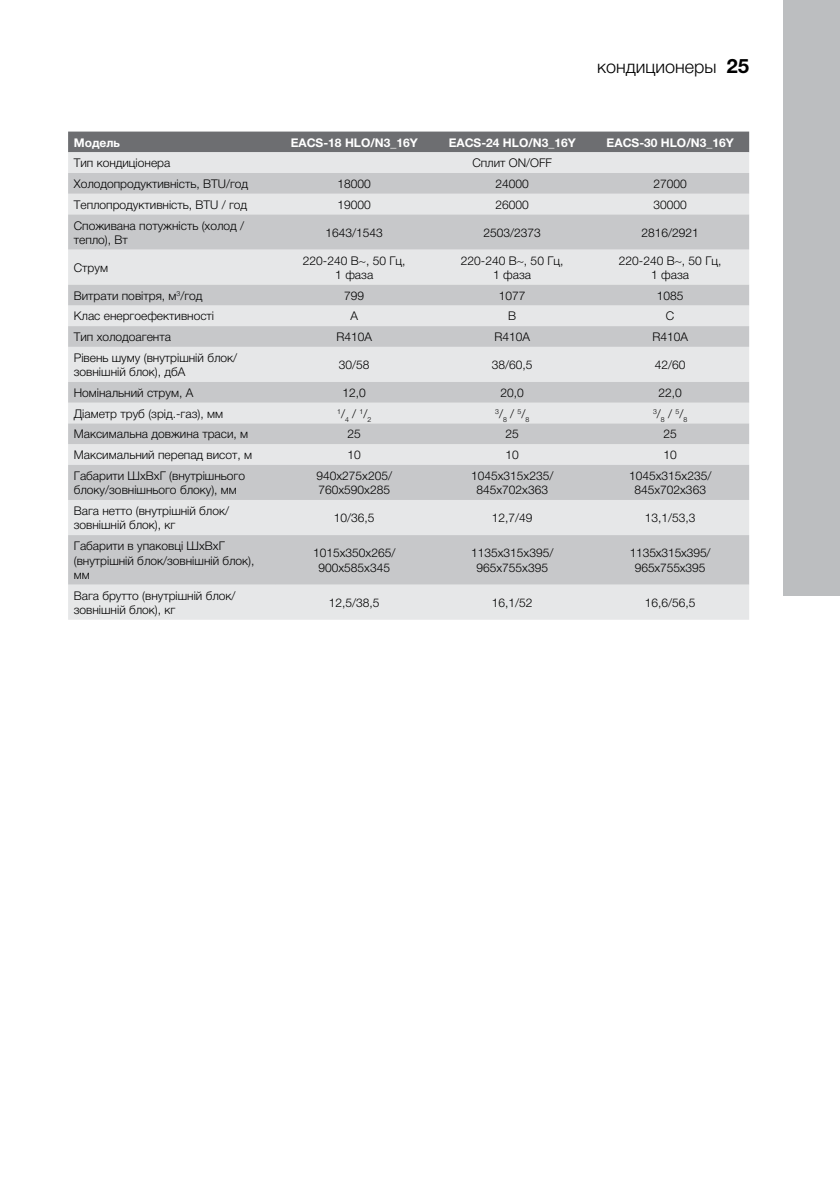
<style>
.page{position:relative;width:840px;height:1191px;background:#fff}
.page>*{position:absolute;margin:0;border:0;box-sizing:border-box;transform-origin:0 0}
.t1{font:300 18px "Helvetica Neue LTCYR";color:#000}
.t2{font:300 12px/14.4px "Helvetica Neue LTCYR";color:#000;text-align:center}
.t3{font:700 12px "Helvetica Neue LTCYR";color:#fff}
.t4{font:300 7px "Helvetica Neue LTCYR";color:#000}
.s1{font-weight:700;font-size:20px}
.s2{font-size:12px}
</style>
<div class="page">
<div style="left:782px;top:0;width:57px;height:595px;background:#bcbec0"></div>
<div style="left:68px;top:132px;width:680px;height:20px;background:#6d6e71"></div>
<div style="left:68px;top:152px;width:680px;height:468px;background:#e6e7e8"></div>
<svg style="left:68px;top:173px;width:680px;height:411px;background:#d5d6d7"></svg>
<h1 class="t1" style="left:596px;top:56px;width:154px">кондиционеры <span class="s1">25</span></h1>
<p class="t3" style="left:74px;top:135px;width:48px">Модель</p>
<p class="t3" style="left:290px;top:135px;width:128px">EACS-18 HLO/N3_16Y</p>
<p class="t3" style="left:448px;top:135px;width:128px">EACS-24 HLO/N3_16Y</p>
<p class="t3" style="left:606px;top:135px;width:128px">EACS-30 HLO/N3_16Y</p>
<p class="t2" style="left:74px;top:156px;width:98px">Тип кондиціонера</p>
<p class="t2" style="left:472px;top:156px;width:81px">Сплит ON/OFF</p>
<p class="t2" style="left:74px;top:177px;width:176px">Холодопродуктивність, BTU/год</p>
<p class="t2" style="left:337px;top:177px;width:35px">18000</p>
<p class="t2" style="left:495px;top:177px;width:35px">24000</p>
<p class="t2" style="left:653px;top:177px;width:35px">27000</p>
<p class="t2" style="left:74px;top:197px;width:175px">Теплопродуктивність, BTU / год</p>
<p class="t2" style="left:337px;top:197px;width:35px">19000</p>
<p class="t2" style="left:495px;top:197px;width:35px">26000</p>
<p class="t2" style="left:653px;top:197px;width:35px">30000</p>
<p class="t2" style="left:74px;top:218px;width:172px;text-align:left">Споживана потужність (холод / тепло), Вт</p>
<p class="t2" style="left:325px;top:225px;width:59px">1643/1543</p>
<p class="t2" style="left:483px;top:225px;width:59px">2503/2373</p>
<p class="t2" style="left:641px;top:225px;width:59px">2816/2921</p>
<p class="t2" style="left:74px;top:260px;width:36px">Струм</p>
<p class="t2" style="left:303px;top:253px;width:104px">220-240 В~, 50 Гц,<br>1 фаза</p>
<p class="t2" style="left:460px;top:253px;width:104px">220-240 В~, 50 Гц,<br>1 фаза</p>
<p class="t2" style="left:618px;top:253px;width:104px">220-240 В~, 50 Гц,<br>1 фаза</p>
<p class="t2" style="left:74px;top:288px;width:130px">Витрати повітря, м<sup>3</sup>/год</p>
<p class="t2" style="left:344px;top:288px;width:22px">799</p>
<p class="t2" style="left:498px;top:288px;width:28px">1077</p>
<p class="t2" style="left:656px;top:288px;width:28px">1085</p>
<p class="t2" style="left:74px;top:309px;width:142px">Клас енергоефективності</p>
<p class="t2" style="left:350px;top:309px;width:9px">A</p>
<p class="t2" style="left:508px;top:309px;width:10px">B</p>
<p class="t2" style="left:665px;top:309px;width:10px">C</p>
<p class="t2" style="left:74px;top:330px;width:99px">Тип холодоагента</p>
<p class="t2" style="left:336px;top:330px;width:37px">R410A</p>
<p class="t2" style="left:494px;top:330px;width:37px">R410A</p>
<p class="t2" style="left:652px;top:330px;width:37px">R410A</p>
<p class="t2" style="left:74px;top:350px;width:165px;text-align:left">Рівень шуму (внутрішній блок/ зовнішній блок), дбА</p>
<p class="t2" style="left:339px;top:358px;width:32px">30/58</p>
<p class="t2" style="left:491px;top:358px;width:42px">38/60,5</p>
<p class="t2" style="left:654px;top:358px;width:32px">42/60</p>
<p class="t2" style="left:74px;top:385px;width:121px">Номінальний струм, А</p>
<p class="t2" style="left:342px;top:385px;width:25px">12,0</p>
<p class="t2" style="left:500px;top:385px;width:25px">20,0</p>
<p class="t2" style="left:658px;top:385px;width:25px">22,0</p>
<p class="t2" style="left:74px;top:406px;width:151px">Діаметр труб (зрід.-газ), мм</p>
<p class="t4" style="left:337px;top:411px;width:36px">1<span class="s2">/</span>4 <span class="s2">/</span> 1<span class="s2">/</span>2</p>
<p class="t4" style="left:495px;top:411px;width:36px">3<span class="s2">/</span>8 <span class="s2">/</span> 5<span class="s2">/</span>8</p>
<p class="t4" style="left:652px;top:411px;width:36px">3<span class="s2">/</span>8 <span class="s2">/</span> 5<span class="s2">/</span>8</p>
<p class="t2" style="left:74px;top:427px;width:176px">Максимальна довжина траси, м</p>
<p class="t2" style="left:347px;top:427px;width:15px">25</p>
<p class="t2" style="left:505px;top:427px;width:15px">25</p>
<p class="t2" style="left:663px;top:427px;width:15px">25</p>
<p class="t2" style="left:74px;top:448px;width:180px">Максимальний перепад висот, м</p>
<p class="t2" style="left:347px;top:448px;width:15px">10</p>
<p class="t2" style="left:505px;top:448px;width:15px">10</p>
<p class="t2" style="left:663px;top:448px;width:15px">10</p>
<p class="t2" style="left:74px;top:468px;width:173px;text-align:left">Габарити ШхВхГ (внутрішнього блоку/зовнішнього блоку), мм</p>
<p class="t2" style="left:316px;top:468px;width:77px;text-align:left">940x275x205/<br>760x590x285</p>
<p class="t2" style="left:471px;top:468px;width:84px">1045x315x235/<br>845х702х363</p>
<p class="t2" style="left:628px;top:468px;width:84px">1045x315x235/<br>845х702х363</p>
<p class="t2" style="left:74px;top:503px;width:157px;text-align:left">Вага нетто (внутрішній блок/ зовнішній блок), кг</p>
<p class="t2" style="left:334px;top:511px;width:42px">10/36,5</p>
<p class="t2" style="left:491px;top:511px;width:42px">12,7/49</p>
<p class="t2" style="left:644px;top:511px;width:52px">13,1/53,3</p>
<p class="t2" style="left:74px;top:538px;width:182px;text-align:left">Габарити в упаковці ШхВхГ (внутрішній блок/зовнішній блок), мм</p>
<p class="t2" style="left:313px;top:546px;width:84px">1015x350x265/<br>900х585х345</p>
<p class="t2" style="left:471px;top:546px;width:84px">1135x315x395/<br>965x755x395</p>
<p class="t2" style="left:629px;top:546px;width:82px">1135x315x395/<br>965x755x395</p>
<p class="t2" style="left:74px;top:588px;width:163px;text-align:left">Вага брутто (внутрішній блок/ зовнішній блок), кг</p>
<p class="t2" style="left:328px;top:595px;width:52px">12,5/38,5</p>
<p class="t2" style="left:491px;top:595px;width:42px">16,1/52</p>
<p class="t2" style="left:644px;top:595px;width:52px">16,6/56,5</p>
</div>
